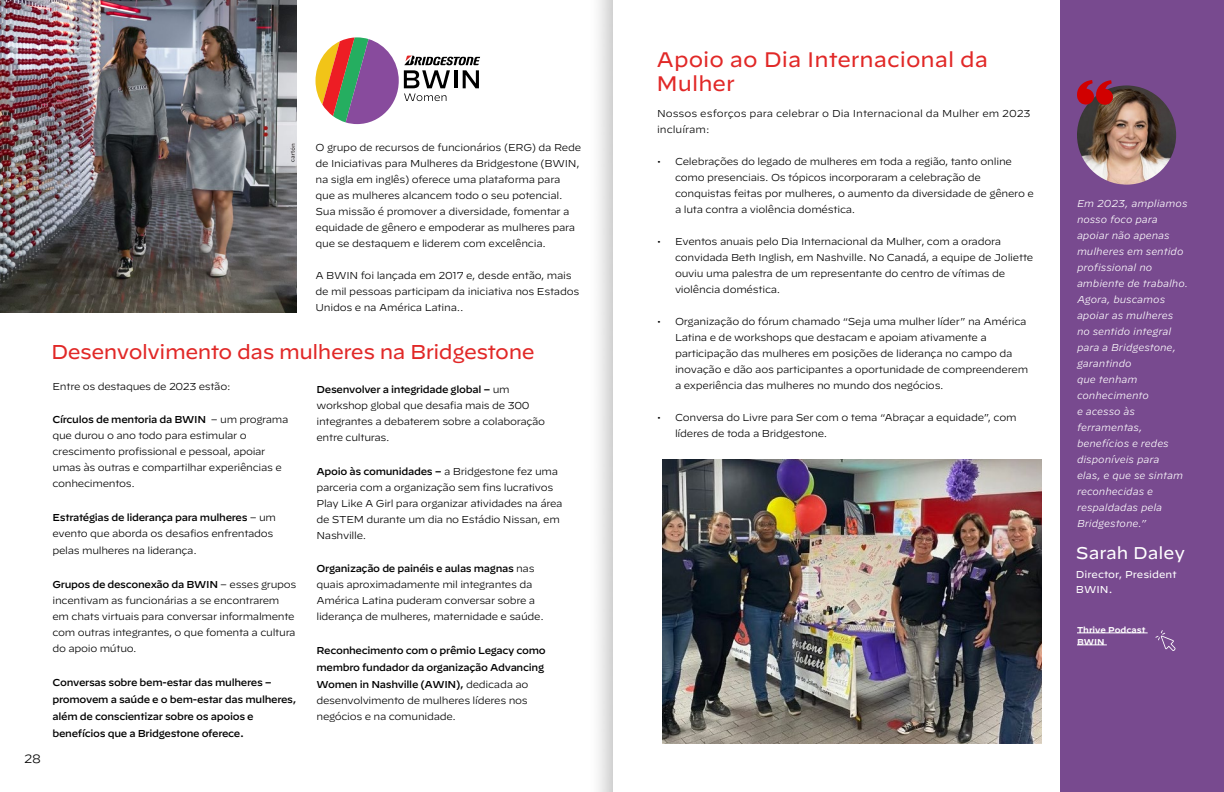
<style>
.page{position:relative;width:1224px;height:792px;background:#fff}
.page>*{position:absolute;margin:0;border:0;box-sizing:border-box;transform-origin:0 0}
.t1{font:21px/24px "Decimal";color:#e12827}
.t2{font:20px "Decimal";letter-spacing:-.025em;color:#e12827}
.t3{font:17px "Decimal";color:#fff}
.t4{font:300 12px "Decimal";color:#000}
.t5{font:300 10px/16px "Decimal";letter-spacing:-.025em;color:#000}
.t6{font:italic 300 10px/16px "Decimal";color:#fff}
.t7{font:500 10px/17px "Decimal";letter-spacing:-.03em;color:#000}
.t8{font:300 10px/16px "Decimal";color:#000}
.t9{font:10px/15px "Decimal";color:#fff}
.t10{font:600 8.5px/12px "Decimal";color:#fff}
.s1{font-weight:500}
.s2{font-weight:300}
</style>
<div class="page">
<img style="left:296px;top:0;width:316px;height:792px">
<div style="left:1060px;top:0;width:164px;height:792px;background:#784a8f"></div>
<img style="left:1077px;top:85px;width:99px;height:100px;border-radius:50px">
<svg style="left:1077px;top:80px;width:37px;height:25px"></svg>
<img style="left:662px;top:459px;width:379px;height:285px">
<hr style="left:1077px;top:632px;width:71px;height:1px;background:#fff">
<hr style="left:1077px;top:644px;width:30px;height:1px;background:#fff">
<svg style="left:1155px;top:630px;width:21px;height:21px"></svg>
<img style="left:0;top:0;width:296px;height:313px">
<svg style="left:316px;top:37px;width:164px;height:87px"></svg>
<p class="t4" style="left:24px;top:751px;width:19px">28</p>
<p class="t5" style="left:316px;top:140px;width:267px">O grupo de recursos de funcionários (ERG) da Rede de Iniciativas para Mulheres da Bridgestone (BWIN, na sigla em inglês) oferece uma plataforma para que as mulheres alcancem todo o seu potencial.<br>Sua missão é promover a diversidade, fomentar a equidade de gênero e empoderar as mulheres para que se destaquem e liderem com excelência.</p>
<p class="t5" style="left:316px;top:268px;width:265px">A BWIN foi lançada em 2017 e, desde então, mais de mil pessoas participam da iniciativa nos Estados<br>Unidos e na América Latina..</p>
<h2 class="t2" style="left:51px;top:341px;width:485px">Desenvolvimento das mulheres na Bridgestone</h2>
<p class="t5" style="left:52px;top:379px;width:179px">Entre os destaques de 2023 estão:</p>
<p class="t5" style="left:52px;top:412px;width:237px"><span class="s1">Círculos de mentoria da BWIN</span> – um programa que durou o ano todo para estimular o crescimento profissional e pessoal, apoiar umas às outras e compartilhar experiências e conhecimentos.</p>
<p class="t5" style="left:52px;top:510px;width:225px"><span class="s1">Estratégias de liderança para mulheres</span> – um evento que aborda os desafios enfrentados</p>
<p class="t5" style="left:52px;top:543px;width:146px">pelas mulheres na liderança.</p>
<p class="t5" style="left:52px;top:577px;width:246px"><span class="s1">Grupos de desconexão da BWIN</span> – esses grupos incentivam as funcionárias a se encontrarem em chats virtuais para conversar informalmente com outras integrantes, o que fomenta a cultura do apoio mútuo.</p>
<p class="t7" style="left:52px;top:673px;width:245px">Conversas sobre bem-estar das mulheres – promovem a saúde e o bem-estar das mulheres, além de conscientizar sobre os apoios e benefícios que a Bridgestone oferece.</p>
<p class="t5" style="left:316px;top:382px;width:230px"><span class="s1">Desenvolver a integridade global –</span> um workshop global que desafia mais de 300 integrantes a debaterem sobre a colaboração entre culturas.</p>
<p class="t5" style="left:316px;top:464px;width:248px"><span class="s1">Apoio às comunidades –</span> a Bridgestone fez uma parceria com a organização sem fins lucrativos Play Like A Girl para organizar atividades na área de STEM durante um dia no Estádio Nissan, em Nashville.</p>
<p class="t5" style="left:316px;top:561px;width:229px"><span class="s1">Organização de painéis e aulas magnas</span> nas quais aproximadamente mil integrantes da América Latina puderam conversar sobre a liderança de mulheres, maternidade e saúde.</p>
<p class="t7" style="left:316px;top:641px;width:231px">Reconhecimento com o prêmio Legacy como membro fundador da organização Advancing<br>Women in Nashville (AWIN), <span class="s2">dedicada ao</span></p>
<p class="t5" style="left:316px;top:693px;width:213px">desenvolvimento de mulheres líderes nos negócios e na comunidade.</p>
<h1 class="t1" style="left:656px;top:48px;width:333px">Apoio ao Dia Internacional da<br>Mulher</h1>
<p class="t8" style="left:657px;top:105px;width:375px">Nossos esforços para celebrar o Dia Internacional da Mulher em 2023 incluíram:</p>
<p class="t5" style="left:675px;top:153px;width:360px;text-indent:-18px">• Celebrações do legado de mulheres em toda a região, tanto online como presenciais. Os tópicos incorporaram a celebração de conquistas feitas por mulheres, o aumento da diversidade de gênero e a luta contra a violência doméstica.</p>
<p class="t5" style="left:675px;top:233px;width:360px;text-indent:-18px">• Eventos anuais pelo Dia Internacional da Mulher, com a oradora convidada Beth Inglish, em Nashville. No Canadá, a equipe de Joliette ouviu uma palestra de um representante do centro de vítimas de violência doméstica.</p>
<p class="t5" style="left:675px;top:313px;width:355px;text-indent:-18px">• Organização do fórum chamado “Seja uma mulher líder” na América Latina e de workshops que destacam e apoiam ativamente a participação das mulheres em posições de liderança no campo da inovação e dão aos participantes a oportunidade de compreenderem a experiência das mulheres no mundo dos negócios.</p>
<p class="t5" style="left:675px;top:409px;width:343px;text-indent:-18px">• Conversa do Livre para Ser com o tema “Abraçar a equidade”, com líderes de toda a Bridgestone.</p>
<p class="t6" style="left:1077px;top:194px;width:113px">Em 2023, ampliamos nosso foco para apoiar não apenas mulheres em sentido profissional no ambiente de trabalho.<br>Agora, buscamos apoiar as mulheres no sentido integral para a Bridgestone, garantindo<br>que tenham conhecimento<br>e acesso às ferramentas, benefícios e redes disponíveis para<br>elas, e que se sintam reconhecidas e respaldadas pela<br>Bridgestone.”</p>
<h3 class="t3" style="left:1076px;top:543px;width:111px">Sarah Daley</h3>
<p class="t9" style="left:1076px;top:567px;width:102px">Director, President<br>BWIN.</p>
<p class="t10" style="left:1077px;top:623px;width:70px">Thrive Podcast<br>BWIN</p>
</div>
